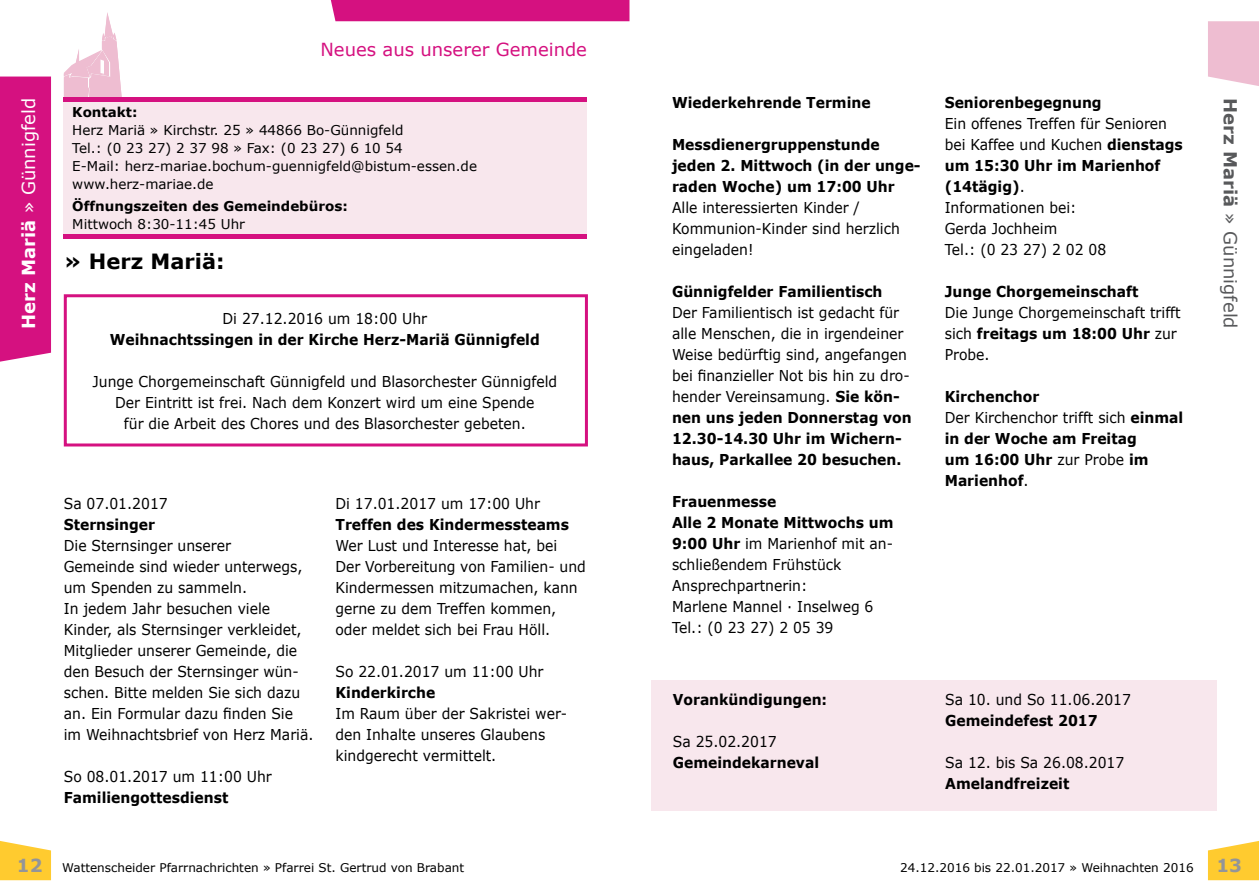
<style>
.page{position:relative;width:1259px;height:893px;background:#fff}
.page>*{position:absolute;margin:0;border:0;box-sizing:border-box;transform-origin:0 0}
.t1{font:700 21px "Verdana";color:#000}
.t2{font:18px "Verdana";color:#d51180}
.t3{font:18px "Verdana";color:#fff}
.t4{font:18px "Verdana";color:#58595b}
.t5{font:700 18px "Verdana";color:#939598}
.t6{font:15px/21px "Verdana";color:#000;scale:.93 1}
.t7{font:700 15px/21px "Verdana";color:#000;scale:.93 1}
.t8{font:13.5px/18px "Verdana";color:#000}
.t9{font:700 13.5px "Verdana";color:#000}
.t10{font:12px "Verdana";color:#000}
.s1{font-weight:700}
.s2{font-weight:400}
</style>
<div class="page">
<svg style="left:0;top:841px;width:51px;height:39px;background:#ffd147"></svg>
<div style="left:0;top:77px;width:51px;height:285px;background:#d51180"></div>
<div style="left:330px;top:0;width:299px;height:21px;background:#d51180"></div>
<svg style="left:1208px;top:841px;width:51px;height:39px;background:#ffd147"></svg>
<svg style="left:1208px;top:21px;width:51px;height:65px;background:#efc1d4"></svg>
<svg style="left:64px;top:12px;width:58px;height:86px"></svg>
<div style="left:64px;top:101px;width:523px;height:136px;background:#f8e7ed"></div>
<hr style="left:64px;top:98px;width:523px;height:4px;background:#d51180">
<hr style="left:64px;top:235px;width:523px;height:4px;background:#d51180">
<div style="left:651px;top:680px;width:566px;height:131px;background:#f8e7ed"></div>
<div style="left:64px;top:294px;width:524px;height:152px;border:3px solid #d51180"></div>
<p class="t3" style="left:17px;top:329px;width:232px;rotate:-90deg"><span class="s1">Herz Mariä</span> » Günnigfeld</p>
<p class="t2" style="left:320px;top:38px;width:268px">Neues aus unserer Gemeinde</p>
<p class="t9" style="left:72px;top:103px;width:67px">Kontakt:</p>
<p class="t8" style="left:72px;top:120px;width:406px">Herz Mariä » Kirchstr. 25 » 44866 Bo-Günnigfeld<br>Tel.: (0 23 27) 2 37 98 » Fax: (0 23 27) 6 10 54<br>E-Mail: herz-mariae.bochum-guennigfeld@bistum-essen.de www.herz-mariae.de</p>
<p class="t9" style="left:72px;top:197px;width:277px">Öffnungszeiten des Gemeindebüros:</p>
<p class="t8" style="left:72px;top:214px;width:174px">Mittwoch 8:30-11:45 Uhr</p>
<h1 class="t1" style="left:64px;top:248px;width:162px">» Herz Mariä:</h1>
<p class="t6" style="left:222px;top:308px;width:221px">Di 27.12.2016 um 18:00 Uhr</p>
<p class="t7" style="left:110px;top:329px;width:464px">Weihnachtssingen in der Kirche Herz-Mariä Günnigfeld</p>
<p class="t6" style="left:92px;top:371px;width:501px;text-align:center">Junge Chorgemeinschaft Günnigfeld und Blasorchester Günnigfeld<br>Der Eintritt ist frei. Nach dem Konzert wird um eine Spende<br>für die Arbeit des Chores und des Blasorchester gebeten.</p>
<p class="t6" style="left:64px;top:492px;width:113px">Sa 07.01.2017</p>
<p class="t7" style="left:64px;top:513px;width:100px">Sternsinger</p>
<p class="t6" style="left:64px;top:534px;width:270px">Die Sternsinger unserer<br>Gemeinde sind wieder unterwegs, um Spenden zu sammeln.<br>In jedem Jahr besuchen viele<br>Kinder, als Sternsinger verkleidet,<br>Mitglieder unserer Gemeinde, die den Besuch der Sternsinger wün&shy;schen. Bitte melden Sie sich dazu an. Ein Formular dazu finden Sie im Weihnachtsbrief von Herz Mariä.</p>
<p class="t6" style="left:64px;top:765px;width:225px">So 08.01.2017 um 11:00 Uhr</p>
<p class="t7" style="left:64px;top:786px;width:178px">Familiengottesdienst</p>
<p class="t6" style="left:335px;top:492px;width:221px">Di 17.01.2017 um 17:00 Uhr</p>
<p class="t7" style="left:335px;top:513px;width:253px">Treffen des Kindermessteams</p>
<p class="t6" style="left:335px;top:534px;width:271px">Wer Lust und Interesse hat, bei<br>Der Vorbereitung von Familien- und<br>Kindermessen mitzumachen, kann gerne zu dem Treffen kommen, oder meldet sich bei Frau Höll.</p>
<p class="t6" style="left:335px;top:660px;width:225px">So 22.01.2017 um 11:00 Uhr</p>
<p class="t7" style="left:335px;top:681px;width:109px">Kinderkirche</p>
<p class="t6" style="left:335px;top:702px;width:251px">Im Raum über der Sakristei wer&shy;den Inhalte unseres Glaubens kindgerecht vermittelt.</p>
<p class="t7" style="left:672px;top:92px;width:215px">Wiederkehrende Termine</p>
<p class="t7" style="left:672px;top:134px;width:269px">Messdienergruppenstunde jeden 2. Mittwoch (in der unge&shy;raden Woche) um 17:00 Uhr</p>
<p class="t6" style="left:672px;top:197px;width:246px">Alle interessierten Kinder /<br>Kommunion-Kinder sind herzlich eingeladen!</p>
<p class="t7" style="left:672px;top:281px;width:228px">Günnigfelder Familientisch</p>
<p class="t6" style="left:672px;top:302px;width:259px">Der Familientisch ist gedacht für alle Menschen, die in irgendeiner<br>Weise bedürftig sind, angefangen bei finanzieller Not bis hin zu dro&shy;hender Vereinsamung. <span class="s1">Sie kön&shy;nen uns jeden Donnerstag von<br>12.30-14.30 Uhr im Wichern&shy;haus, Parkallee 20 besuchen.</span></p>
<p class="t6" style="left:672px;top:491px;width:240px"><span class="s1">Frauenmesse<br>Alle 2 Monate Mittwochs um<br>9:00 Uhr</span> im Marienhof mit an&shy;schließendem Frühstück<br>Ansprechpartnerin:<br>Marlene Mannel · Inselweg 6<br>Tel.: (0 23 27) 2 05 39</p>
<p class="t7" style="left:673px;top:689px;width:167px">Vorankündigungen:</p>
<p class="t6" style="left:673px;top:731px;width:113px">Sa 25.02.2017</p>
<p class="t7" style="left:673px;top:752px;width:159px">Gemeindekarneval</p>
<p class="t7" style="left:944px;top:92px;width:170px">Seniorenbegegnung</p>
<p class="t6" style="left:944px;top:113px;width:257px">Ein offenes Treffen für Senioren bei Kaffee und Kuchen <span class="s1">dienstags um 15:30 Uhr im Marienhof (14tägig)</span>.<br>Informationen bei:<br>Gerda Jochheim<br>Tel.: (0 23 27) 2 02 08</p>
<p class="t7" style="left:944px;top:281px;width:210px">Junge Chorgemeinschaft</p>
<p class="t6" style="left:944px;top:302px;width:255px">Die Junge Chorgemeinschaft trifft sich <span class="s1">freitags um 18:00 Uhr</span> zur<br>Probe.</p>
<p class="t7" style="left:944px;top:386px;width:258px">Kirchenchor<br><span class="s2">Der Kirchenchor trifft sich</span> einmal in der Woche am Freitag<br>um 16:00 Uhr <span class="s2">zur Probe</span> im<br>Marienhof<span class="s2">.</span></p>
<p class="t6" style="left:945px;top:689px;width:201px">Sa 10. und So 11.06.2017</p>
<p class="t7" style="left:945px;top:710px;width:166px">Gemeindefest 2017</p>
<p class="t6" style="left:945px;top:752px;width:194px">Sa 12. bis Sa 26.08.2017</p>
<p class="t7" style="left:945px;top:773px;width:135px">Amelandfreizeit</p>
<p class="t4" style="left:1242px;top:98px;width:232px;rotate:90deg"><span class="s1">Herz Mariä</span> » Günnigfeld</p>
<p class="t5" style="left:17px;top:854px;width:27px">12</p>
<p class="t5" style="left:1216px;top:854px;width:27px">13</p>
<p class="t10" style="left:62px;top:860px;width:403px">Wattenscheider Pfarrnachrichten » Pfarrei St. Gertrud von Brabant</p>
<p class="t10" style="left:900px;top:860px;width:295px">24.12.2016 bis 22.01.2017 » Weihnachten 2016</p>
</div>
